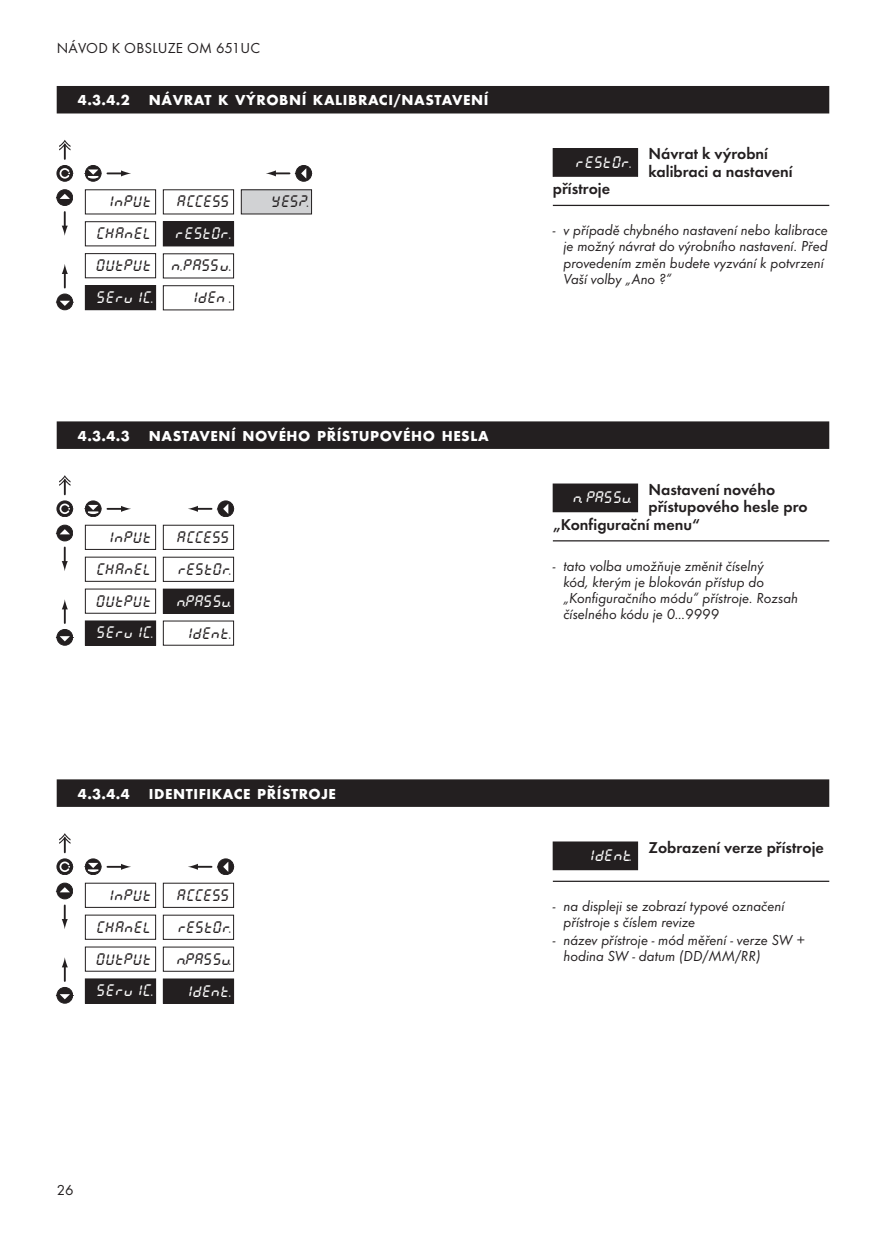
<style>
.page{position:relative;width:886px;height:1241px;background:#fff}
.page>*{position:absolute;margin:0;border:0;box-sizing:border-box;transform-origin:0 0}
.t1{font:17.5px/32px "LCD 7 seg";color:#231f20;text-align:justify}
.t2{font:17.5px "LCD 7 seg";color:#fff}
.t3{font:17.5px/32px "LCD 7 seg";letter-spacing:-.04em;color:#231f20}
.t4{font:600 16.25px/17.5px "Futura TOT";color:#231f20}
.t5{font:15px/16.2px "Futura TOT Book Obli";color:#231f20}
.t6{font:700 15px "Futura TOT";letter-spacing:.04em;color:#fff}
.t7{font:15px "Futura TOT";letter-spacing:.015em;color:#231f20}
</style>
<div class="page">
<div style="left:57px;top:86px;width:772px;height:27px;background:#231f20"></div>
<hr style="left:553px;top:205px;width:276px;height:1px;background:#231f20">
<div style="left:57px;top:421px;width:772px;height:28px;background:#231f20"></div>
<hr style="left:553px;top:540px;width:276px;height:1px;background:#231f20">
<div style="left:57px;top:779px;width:772px;height:27px;background:#231f20"></div>
<hr style="left:553px;top:880px;width:276px;height:1px;background:#231f20">
<div style="left:57px;top:190px;width:16px;height:15px;background:#231f20;border-radius:50%"></div>
<div style="left:57px;top:189px;width:16px;height:17px;border:1px solid #231f20;border-radius:50%"></div>
<svg style="left:57px;top:194px;width:16px;height:5px"></svg>
<svg style="left:62px;top:212px;width:6px;height:24px"></svg>
<div style="left:85px;top:165px;width:16px;height:16px;background:#231f20;border-radius:50%"></div>
<div style="left:85px;top:165px;width:16px;height:16px;border:1px solid #231f20;border-radius:50%"></div>
<svg style="left:84px;top:169px;width:47px;height:10px"></svg>
<div style="left:296px;top:165px;width:16px;height:16px;background:#231f20;border-radius:50%"></div>
<div style="left:296px;top:165px;width:16px;height:16px;border:1px solid #231f20;border-radius:50%"></div>
<svg style="left:295px;top:168px;width:18px;height:10px"></svg>
<svg style="left:266px;top:170px;width:23px;height:6px"></svg>
<svg style="left:57px;top:165px;width:16px;height:16px"></svg>
<div style="left:57px;top:165px;width:16px;height:16px;border:1px solid #231f20;border-radius:50%"></div>
<svg style="left:60px;top:168px;width:14px;height:10px"></svg>
<svg style="left:59px;top:139px;width:12px;height:20px"></svg>
<div style="left:85px;top:285px;width:71px;height:25px;background:#231f20"></div>
<div style="left:85px;top:253px;width:71px;height:25px;border:1px solid #231f20"></div>
<div style="left:85px;top:221px;width:71px;height:25px;border:1px solid #231f20"></div>
<div style="left:163px;top:222px;width:71px;height:24px;background:#231f20"></div>
<div style="left:163px;top:221px;width:71px;height:25px;border:1px solid #231f20"></div>
<div style="left:57px;top:294px;width:16px;height:16px;background:#231f20;border-radius:50%"></div>
<div style="left:57px;top:294px;width:16px;height:16px;border:1px solid #231f20;border-radius:50%"></div>
<svg style="left:56px;top:300px;width:18px;height:6px"></svg>
<svg style="left:62px;top:264px;width:6px;height:23px"></svg>
<div style="left:163px;top:285px;width:71px;height:25px;border:1px solid #231f20"></div>
<div style="left:241px;top:190px;width:70px;height:24px;background:#d1d2d4"></div>
<div style="left:241px;top:189px;width:71px;height:25px;border:1px solid #231f20"></div>
<div style="left:553px;top:148px;width:84px;height:28px;background:#231f20"></div>
<div style="left:553px;top:148px;width:85px;height:29px;border:1px solid #231f20"></div>
<div style="left:57px;top:525px;width:16px;height:16px;background:#231f20;border-radius:50%"></div>
<div style="left:57px;top:525px;width:16px;height:16px;border:1px solid #231f20;border-radius:50%"></div>
<svg style="left:57px;top:529px;width:16px;height:5px"></svg>
<svg style="left:62px;top:547px;width:6px;height:24px"></svg>
<svg style="left:85px;top:501px;width:16px;height:15px"></svg>
<div style="left:85px;top:500px;width:16px;height:17px;border:1px solid #231f20;border-radius:50%"></div>
<svg style="left:84px;top:505px;width:47px;height:9px"></svg>
<div style="left:218px;top:501px;width:16px;height:15px;background:#231f20;border-radius:50%"></div>
<div style="left:218px;top:500px;width:16px;height:17px;border:1px solid #231f20;border-radius:50%"></div>
<svg style="left:188px;top:503px;width:47px;height:10px"></svg>
<div style="left:57px;top:501px;width:16px;height:15px;background:#231f20;border-radius:50%"></div>
<div style="left:57px;top:500px;width:16px;height:17px;border:1px solid #231f20;border-radius:50%"></div>
<svg style="left:60px;top:503px;width:14px;height:11px"></svg>
<svg style="left:59px;top:475px;width:12px;height:19px"></svg>
<div style="left:85px;top:525px;width:71px;height:24px;border:1px solid #231f20"></div>
<div style="left:85px;top:621px;width:71px;height:24px;background:#231f20"></div>
<div style="left:85px;top:620px;width:71px;height:25px;border:1px solid #231f20"></div>
<div style="left:163px;top:525px;width:71px;height:24px;border:1px solid #231f20"></div>
<div style="left:57px;top:629px;width:16px;height:16px;background:#231f20;border-radius:50%"></div>
<div style="left:57px;top:629px;width:16px;height:16px;border:1px solid #231f20;border-radius:50%"></div>
<svg style="left:56px;top:636px;width:18px;height:5px"></svg>
<svg style="left:62px;top:599px;width:6px;height:24px"></svg>
<div style="left:163px;top:589px;width:71px;height:24px;background:#231f20"></div>
<div style="left:163px;top:588px;width:71px;height:25px;border:1px solid #231f20"></div>
<div style="left:553px;top:484px;width:84px;height:27px;background:#231f20"></div>
<div style="left:553px;top:483px;width:85px;height:29px;border:1px solid #231f20"></div>
<div style="left:57px;top:883px;width:16px;height:15px;background:#231f20;border-radius:50%"></div>
<div style="left:57px;top:882px;width:16px;height:17px;border:1px solid #231f20;border-radius:50%"></div>
<svg style="left:57px;top:887px;width:16px;height:5px"></svg>
<svg style="left:62px;top:905px;width:6px;height:24px"></svg>
<div style="left:85px;top:858px;width:16px;height:16px;background:#231f20;border-radius:50%"></div>
<div style="left:85px;top:858px;width:16px;height:16px;border:1px solid #231f20;border-radius:50%"></div>
<svg style="left:84px;top:862px;width:47px;height:10px"></svg>
<svg style="left:218px;top:858px;width:16px;height:16px"></svg>
<div style="left:218px;top:858px;width:16px;height:16px;border:1px solid #231f20;border-radius:50%"></div>
<svg style="left:188px;top:861px;width:47px;height:10px"></svg>
<svg style="left:57px;top:858px;width:16px;height:16px"></svg>
<div style="left:57px;top:858px;width:16px;height:16px;border:1px solid #231f20;border-radius:50%"></div>
<svg style="left:60px;top:861px;width:14px;height:10px"></svg>
<svg style="left:59px;top:833px;width:12px;height:19px"></svg>
<div style="left:85px;top:978px;width:71px;height:24px;background:#231f20"></div>
<div style="left:85px;top:978px;width:71px;height:25px;border:1px solid #231f20"></div>
<div style="left:57px;top:987px;width:16px;height:16px;background:#231f20;border-radius:50%"></div>
<div style="left:57px;top:987px;width:16px;height:16px;border:1px solid #231f20;border-radius:50%"></div>
<svg style="left:56px;top:993px;width:18px;height:6px"></svg>
<svg style="left:62px;top:957px;width:6px;height:23px"></svg>
<div style="left:163px;top:978px;width:71px;height:25px;background:#231f20"></div>
<div style="left:163px;top:978px;width:71px;height:25px;border:1px solid #231f20"></div>
<div style="left:553px;top:841px;width:84px;height:28px;background:#231f20"></div>
<div style="left:553px;top:841px;width:85px;height:28px;border:1px solid #231f20"></div>
<p class="t7" style="left:57px;top:42px;width:205px">NÁVOD K OBSLUZE OM 651UC</p>
<p class="t6" style="left:78px;top:94px;width:53px">4.3.4.2</p>
<p class="t6" style="left:149px;top:94px;width:341px">NÁVRAT K VÝROBNÍ KALIBRACI/NASTAVENÍ</p>
<p class="t1" style="left:104px;top:185px;width:49px">INPUT</p>
<p class="t1" style="left:176px;top:185px;width:55px">ACCESS</p>
<p class="t1" style="left:271px;top:185px;width:38px">YES?</p>
<p class="t1" style="left:96px;top:217px;width:57px">CHANEL</p>
<p class="t2" style="left:175px;top:223px;width:58px">RESTOR.</p>
<p class="t1" style="left:95px;top:249px;width:58px">OUTPUT</p>
<p class="t1" style="left:171px;top:249px;width:62px">N.PASSW.</p>
<p class="t2" style="left:96px;top:287px;width:59px">SERVIC.</p>
<p class="t1" style="left:188px;top:281px;width:44px">IDEN .</p>
<p class="t6" style="left:78px;top:429px;width:53px">4.3.4.3</p>
<p class="t6" style="left:149px;top:429px;width:341px">NASTAVENÍ NOVÉHO PŘÍSTUPOVÉHO HESLA</p>
<p class="t1" style="left:104px;top:520px;width:49px">INPUT</p>
<p class="t1" style="left:96px;top:552px;width:57px">CHANEL</p>
<p class="t1" style="left:95px;top:584px;width:58px">OUTPUT</p>
<p class="t2" style="left:96px;top:622px;width:59px">SERVIC.</p>
<p class="t3" style="left:176px;top:520px;width:56px">ACCESS<br>RESTOR.</p>
<p class="t2" style="left:176px;top:590px;width:56px">N.PASSW.</p>
<p class="t1" style="left:183px;top:616px;width:50px">IDENT.</p>
<p class="t6" style="left:78px;top:787px;width:53px">4.3.4.4</p>
<p class="t6" style="left:149px;top:787px;width:189px">IDENTIFIKACE PŘÍSTROJE</p>
<p class="t1" style="left:104px;top:878px;width:49px">INPUT</p>
<p class="t1" style="left:96px;top:910px;width:57px">CHANEL</p>
<p class="t1" style="left:95px;top:942px;width:58px">OUTPUT</p>
<p class="t2" style="left:96px;top:979px;width:59px">SERVIC.</p>
<p class="t1" style="left:176px;top:878px;width:56px">ACCESS RESTOR.<br>N.PASSW.</p>
<p class="t2" style="left:183px;top:980px;width:50px">IDENT.</p>
<p class="t2" style="left:575px;top:151px;width:58px">RESTOR.</p>
<p class="t4" style="left:648px;top:146px;width:146px">Návrat k výrobní kalibraci a nastavení</p>
<p class="t4" style="left:553px;top:181px;width:59px">přístroje</p>
<p class="t5" style="left:563px;top:223px;width:266px;text-indent:-11px">- v případě chybného nastavení nebo kalibrace je možný návrat do výrobního nastavení. Před provedením změn budete vyzvání k potvrzení Vaší volby „Ano ?“</p>
<p class="t4" style="left:648px;top:481px;width:128px">Nastavení nového</p>
<p class="t4" style="left:648px;top:499px;width:161px">přístupového hesle pro</p>
<p class="t4" style="left:553px;top:516px;width:149px">„Konfigurační menu“</p>
<p class="t5" style="left:563px;top:558px;width:236px;text-indent:-11px">- tato volba umožňuje změnit číselný<br>kód, kterým je blokován přístup do „Konfiguračního módu“ přístroje. Rozsah číselného kódu je 0…9999</p>
<p class="t2" style="left:572px;top:487px;width:61px">N. PASSW.</p>
<p class="t2" style="left:585px;top:844px;width:49px">IDENT.</p>
<p class="t4" style="left:648px;top:839px;width:177px">Zobrazení verze přístroje</p>
<p class="t5" style="left:563px;top:898px;width:223px;text-indent:-11px">- na displeji se zobrazí typové označení přístroje s číslem revize</p>
<p class="t5" style="left:563px;top:932px;width:243px;text-indent:-11px">- název přístroje - mód měření - verze SW + hodina SW - datum (DD/MM/RR)</p>
<p class="t7" style="left:57px;top:1183px;width:19px">26</p>
</div>
